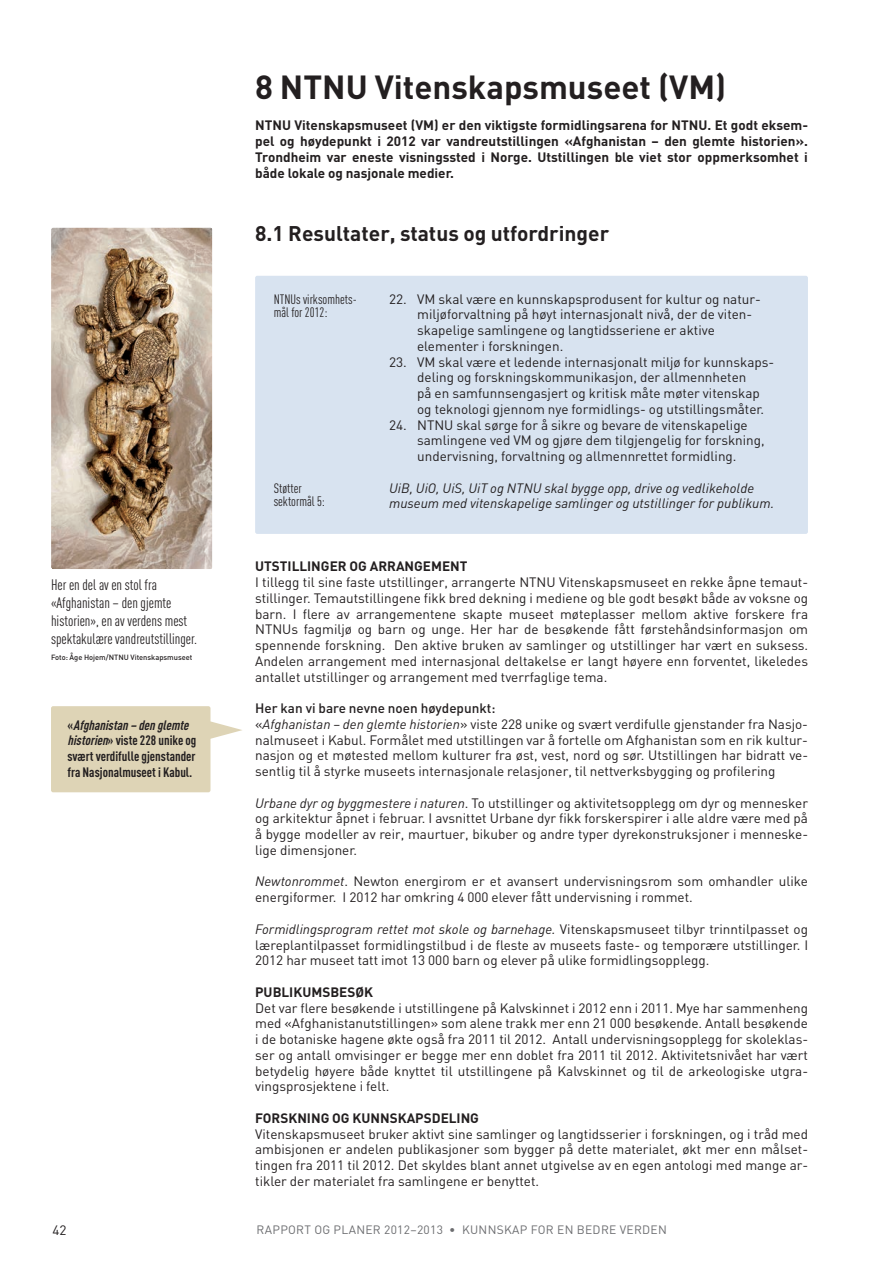
<style>
.page{position:relative;width:893px;height:1263px;background:#fff}
.page>*{position:absolute;margin:0;border:0;box-sizing:border-box;transform-origin:0 0}
.t1{font:700 33px "DIN";color:#231f20}
.t2{font:700 21px "DIN";color:#231f20}
.t3{font:15px/18px "DIN Cond";color:#231f20}
.t4{font:13.5px/15.8px "DIN";color:#231f20}
.t5{font:700 13.5px/15.8px "DIN";color:#231f20;text-align:justify}
.t6{font:italic 13.5px/15.8px "DIN";color:#231f20}
.t7{font:700 13.5px/15.8px "DIN Cond";color:#231f20}
.t8{font:13.5px/13.5px "DIN Cond";color:#231f20}
.t9{font:12px "DIN";letter-spacing:.025em;color:#6c6d70}
.t10{font:500 7.5px "DIN";color:#231f20}
.s1{font-style:italic}
.s2{font-weight:500}
</style>
<div class="page">
<div style="left:255px;top:276px;width:553px;height:258px;background:#d8e3f0;border-radius:2px"></div>
<svg style="left:210px;top:711px;width:32px;height:38px"></svg>
<div style="left:51px;top:706px;width:159px;height:86px;background:#ded4b6;border-radius:2px"></div>
<img style="left:51px;top:227px;width:162px;height:342px;border-radius:2px">
<h1 class="t1" style="left:255px;top:68px;width:473px">8 NTNU Vitenskapsmuseet (VM)</h1>
<p class="t5" style="left:255px;top:118px;width:554px">NTNU Vitenskapsmuseet (VM) er den viktigste formidlingsarena for NTNU. Et godt eksem&shy;pel og høydepunkt i 2012 var vandreutstillingen «Afghanistan – den glemte historien».<br>Trondheim var eneste visningssted i Norge. Utstillingen ble viet stor oppmerksomhet i både lokale og nasjonale medier.</p>
<h2 class="t2" style="left:255px;top:221px;width:356px">8.1 Resultater, status og utfordringer</h2>
<p class="t3" style="left:51px;top:575px;width:148px">Her en del av en stol fra «Afghanistan – den gjemte historien», en av verdens mest spektakulære vandreutstillinger.</p>
<p class="t10" style="left:51px;top:652px;width:143px">Foto: Åge Hojem/NTNU Vitenskapsmuseet</p>
<p class="t7" style="left:67px;top:716px;width:131px">« <span class="s1">Afghanistan– denglemte historien</span>» viste 228 unike og svært verdifulle gjenstander fra Nasjonalmuseet i Kabul.</p>
<p class="t8" style="left:274px;top:292px;width:85px">NTNUs virksomhets&shy;mål for 2012:</p>
<p class="t8" style="left:274px;top:481px;width:53px">Støtter sektormål 5:</p>
<p class="t4" style="left:417px;top:291px;width:345px;text-indent:-28px">22. VM skal være en kunnskapsprodusent for kultur og natur&shy;miljøforvaltning på høyt internasjonalt nivå, der de viten&shy;skapelige samlingene og langtidsseriene er aktive elementer i forskningen.</p>
<p class="t4" style="left:417px;top:354px;width:359px;text-indent:-28px">23. VM skal være et ledende internasjonalt miljø for kunnskaps&shy;deling og forskningskommunikasjon, der allmennheten<br>på en samfunnsengasjert og kritisk måte møter vitenskap og teknologi gjennom nye formidlings- og utstillingsmåter.</p>
<p class="t4" style="left:417px;top:417px;width:349px;text-indent:-28px">24. NTNU skal sørge for å sikre og bevare de vitenskapelige samlingene ved VM og gjøre dem tilgjengelig for forskning, undervisning, forvaltning og allmennrettet formidling.</p>
<p class="t6" style="left:389px;top:480px;width:387px">UiB, UiO, UiS, UiT og NTNU skal bygge opp, drive og vedlikeholde museum med vitenskapelige samlinger og utstillinger for publikum.</p>
<p class="t5" style="left:255px;top:559px;width:214px">UTSTILLINGER OG ARRANGEMENT</p>
<p class="t4" style="left:255px;top:574px;width:554px;text-align:justify">I tillegg til sine faste utstillinger, arrangerte NTNU Vitenskapsmuseet en rekke åpne temaut&shy;stillinger. Temautstillingene fikk bred dekning i mediene og ble godt besøkt både av voksne og barn. I flere av arrangementene skapte museet møteplasser mellom aktive forskere fra NTNUs fagmiljø og barn og unge. Her har de besøkende fått førstehåndsinformasjon om spennende forskning. Den aktive bruken av samlinger og utstillinger har vært en suksess.<br>Andelen arrangement med internasjonal deltakelse er langt høyere enn forventet, likeledes antallet utstillinger og arrangement med tverrfaglige tema.</p>
<p class="t4" style="left:255px;top:700px;width:555px"><span class="s2">Her kan vi bare nevne noen høydepunkt:<br></span>«<span class="s1">Afghanistan – den glemte historien</span>» viste 228 unike og svært verdifulle gjenstander fra Nasjo&shy;nalmuseet i Kabul. Formålet med utstillingen var å fortelle om Afghanistan som en rik kultur&shy;nasjon og et møtested mellom kulturer fra øst, vest, nord og sør. Utstillingen har bidratt ve&shy;sentlig til å styrke museets internasjonale relasjoner, til nettverksbygging og profilering</p>
<p class="t4" style="left:255px;top:795px;width:554px;text-align:justify"><span class="s1">Urbane dyr og byggmestere i naturen</span>. To utstillinger og aktivitetsopplegg om dyr og mennesker og arkitektur åpnet i februar. I avsnittet Urbane dyr fikk forskerspirer i alle aldre være med på å bygge modeller av reir, maurtuer, bikuber og andre typer dyrekonstruksjoner i menneske - lige dimensjoner.</p>
<p class="t4" style="left:255px;top:873px;width:554px"><span class="s1">Newtonrommet</span>. Newton energirom er et avansert undervisningsrom som omhandler ulike energiformer. I 2012 har omkring 4 000 elever fått undervisning i rommet.</p>
<p class="t4" style="left:255px;top:921px;width:554px;text-align:justify"><span class="s1">Formidlingsprogram rettet mot skole og barnehage.</span> Vitenskapsmuseet tilbyr trinntilpasset og læreplantilpasset formidlingstilbud i de fleste av museets faste- og temporære utstillinger. I 2012 har museet tatt imot 13 000 barn og elever på ulike formidlingsopplegg.</p>
<p class="t5" style="left:255px;top:984px;width:119px">PUBLIKUMSBESØK</p>
<p class="t4" style="left:255px;top:999px;width:554px;text-align:justify">Det var flere besøkende i utstillingene på Kalvskinnet i 2012 enn i 2011. Mye har sammenheng med «Afghanistanutstillingen» som alene trakk mer enn 21 000 besøkende. Antall besøkende i de botaniske hagene økte også fra 2011 til 2012. Antall undervisningsopplegg for skoleklas&shy;ser og antall omvisinger er begge mer enn doblet fra 2011 til 2012. Aktivitetsnivået har vært betydelig høyere både knyttet til utstillingene på Kalvskinnet og til de arkeologiske utgra&shy;vingsprosjektene i felt.</p>
<p class="t5" style="left:255px;top:1110px;width:225px">FORSKNING OG KUNNSKAPSDELING</p>
<p class="t4" style="left:255px;top:1125px;width:555px;text-align:justify">Vitenskapsmuseet bruker aktivt sine samlinger og langtidsserier i forskningen, og i tråd med ambisjonen er andelen publikasjoner som bygger på dette materialet, økt mer enn målset&shy;tingen fra 2011 til 2012. Det skyldes blant annet utgivelse av en egen antologi med mange ar&shy;tikler der materialet fra samlingene er benyttet.</p>
<p class="t4" style="left:53px;top:1222px;width:16px">42</p>
<p class="t9" style="left:257px;top:1222px;width:412px">RAPPORT OG PLANER 2012–2013 • KUNNSKAP FOR EN BEDRE VERDEN</p>
</div>
